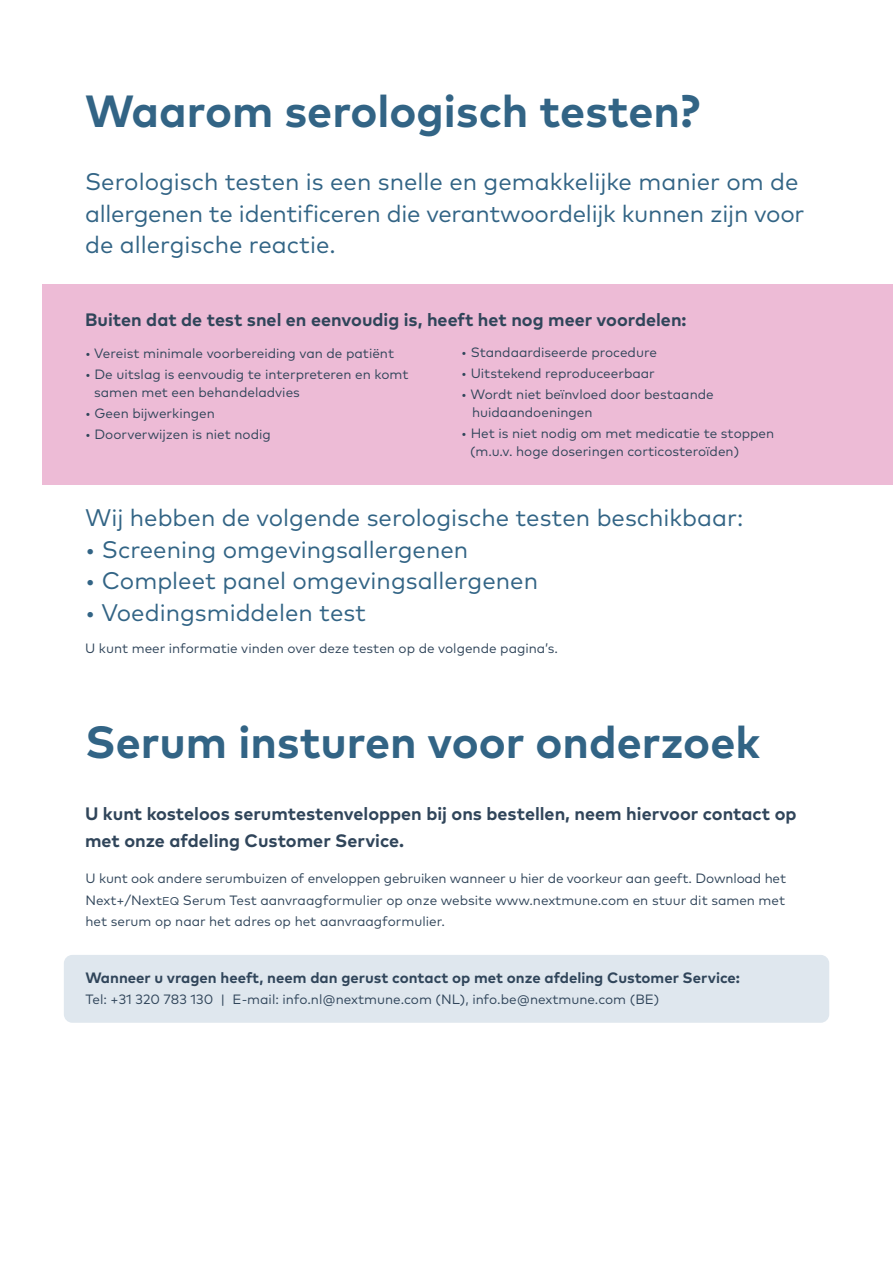
<style>
.page{position:relative;width:893px;height:1263px;background:#fff}
.page>*{position:absolute;margin:0;border:0;box-sizing:border-box;transform-origin:0 0}
.t1{font:700 45px "FF Mark Pro";color:#326485}
.t2{font:24px/31.5px "FF Mark Pro";color:#326485}
.t3{font:700 18px/27px "FF Mark Pro";color:#30455a}
.t4{font:700 15px "FF Mark Pro";color:#30455a}
.t5{font:13.5px/18px "FF Mark Pro";color:#30455a}
.s1{font-size:11.25px}
</style>
<div class="page">
<div style="left:64px;top:955px;width:765px;height:68px;background:#dfe7ee;border-radius:9px"></div>
<div style="left:43px;top:284px;width:850px;height:201px;background:#edbbd6"></div>
<h1 class="t1" style="left:85px;top:77px;width:617px">Waarom serologisch testen?</h1>
<h2 class="t2" style="left:85px;top:164px;width:721px">Serologisch testen is een snelle en gemakkelijke manier om de allergenen te identificeren die verantwoordelijk kunnen zijn voor de allergische reactie.</h2>
<h3 class="t3" style="left:85px;top:305px;width:603px">Buiten dat de test snel en eenvoudig is, heeft het nog meer voordelen:</h3>
<p class="t5" style="left:85px;top:343px;width:311px">• Vereist minimale voorbereiding van de patiënt</p>
<p class="t5" style="left:94px;top:364px;width:316px;text-indent:-9px">• De uitslag is eenvoudig te interpreteren en komt samen met een behandeladvies</p>
<p class="t5" style="left:85px;top:403px;width:131px">• Geen bijwerkingen</p>
<p class="t5" style="left:85px;top:424px;width:187px">• Doorverwijzen is niet nodig</p>
<p class="t5" style="left:461px;top:342px;width:197px">• Standaardiseerde procedure</p>
<p class="t5" style="left:461px;top:363px;width:195px">• Uitstekend reproduceerbaar</p>
<p class="t5" style="left:472px;top:384px;width:243px;text-indent:-11px">• Wordt niet beïnvloed door bestaande huidaandoeningen</p>
<p class="t5" style="left:470px;top:423px;width:306px;text-indent:-9px">• Het is niet nodig om met medicatie te stoppen (m.u.v. hoge doseringen corticosteroïden)</p>
<h2 class="t2" style="left:85px;top:500px;width:660px">Wij hebben de volgende serologische testen beschikbaar:</h2>
<h2 class="t2" style="left:85px;top:532px;width:385px">• Screening omgevingsallergenen</h2>
<h2 class="t2" style="left:85px;top:563px;width:454px">• Compleet panel omgevingsallergenen</h2>
<h2 class="t2" style="left:85px;top:595px;width:283px">• Voedingsmiddelen test</h2>
<p class="t5" style="left:85px;top:638px;width:475px">U kunt meer informatie vinden over deze testen op de volgende pagina’s.</p>
<h1 class="t1" style="left:85px;top:707px;width:676px">Serum insturen voor onderzoek</h1>
<h3 class="t3" style="left:85px;top:799px;width:713px">U kunt kosteloos serumtestenveloppen bij ons bestellen, neem hiervoor contact op met onze afdeling Customer Service.</h3>
<p class="t5" style="left:85px;top:867px;width:702px;line-height:21px;text-align:justify">U kunt ook andere serumbuizen of enveloppen gebruiken wanneer u hier de voorkeur aan geeft. Download het Next+/Next<span class="s1">EQ</span> Serum Test aanvraagformulier op onze website www.nextmune.com en stuur dit samen met het serum op naar het adres op het aanvraagformulier.</p>
<p class="t4" style="left:85px;top:966px;width:656px">Wanneer u vragen heeft, neem dan gerust contact op met onze afdeling Customer Service:</p>
<p class="t5" style="left:85px;top:989px;width:575px">Tel: +31 320 783 130 | E-mail: info.nl@nextmune.com (NL), info.be@nextmune.com (BE)</p>
</div>
